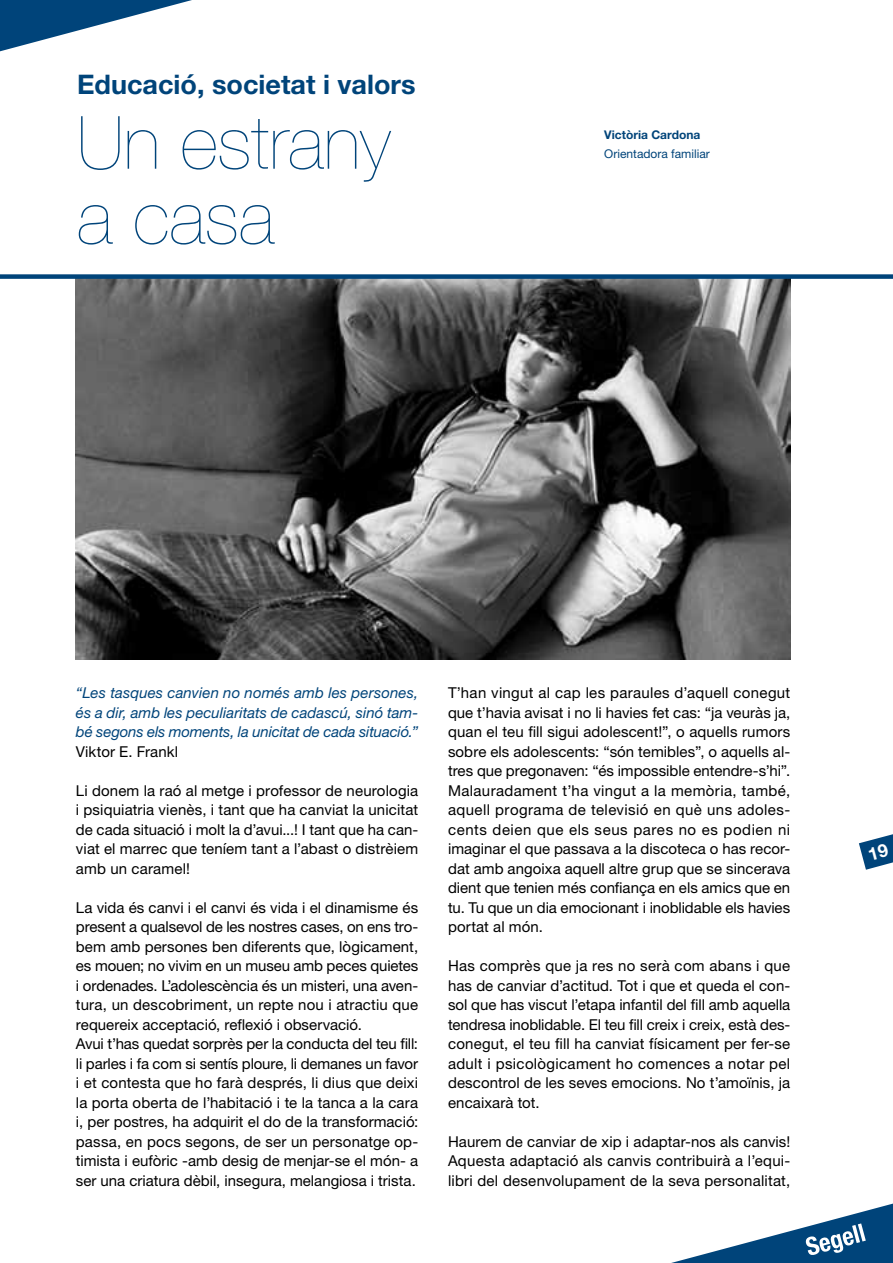
<style>
.page{position:relative;width:893px;height:1263px;background:#fff}
.page>*{position:absolute;margin:0;border:0;box-sizing:border-box;transform-origin:0 0}
.t1{font:200 73.5px/75px "Helvetica Neue LT Pro";color:#00447a}
.t2{font:700 27px "Helvetica Neue LT Pro";color:#00447a}
.t3{font:15px/19.5px "Helvetica Neue LT Pro";color:#000;text-align:justify}
.t4{font:italic 15px/19.5px "Helvetica Neue LT Pro";letter-spacing:-.01em;color:#00447a;text-align:justify}
.t5{font:12px/19.5px "Helvetica Neue LT Pro";color:#00447a}
.s1{font-weight:700}
.s2{font-style:normal;color:#000}
</style>
<div class="page">
<img style="left:76px;top:279px;width:715px;height:380px">
<svg style="left:671px;top:1203px;width:222px;height:60px"></svg>
<div style="left:0;top:274px;width:893px;height:5px;background:#00447a"></div>
<svg style="left:0;top:0;width:192px;height:51px"></svg>
<svg style="left:859px;top:834px;width:34px;height:36px"></svg>
<p class="t2" style="left:77px;top:67px;width:340px">Educació, societat i valors</p>
<p class="t1" style="left:77px;top:105px;width:315px">Un estrany a casa</p>
<p class="t5" style="left:604px;top:125px;width:107px"><span class="s1">Victòria Cardona<br></span>Orientadora familiar</p>
<p class="t4" style="left:76px;top:683px;width:344px">“Les tasques canvien no només amb les persones, és a dir, amb les peculiaritats de cadascú, sinó tam&shy;bé segons els moments, la unicitat de cada situació.” <span class="s2">Viktor E. Frankl</span></p>
<p class="t3" style="left:76px;top:781px;width:344px">Li donem la raó al metge i professor de neurologia i psiquiatria vienès, i tant que ha canviat la unicitat de cada situació i molt la d’avui...! I tant que ha can&shy;viat el marrec que teníem tant a l’abast o distrèiem amb un caramel!</p>
<p class="t3" style="left:76px;top:898px;width:344px;text-align:left">La vida és canvi i el canvi és vida i el dinamisme és present a qualsevol de les nostres cases, on ens tro&shy;bem amb persones ben diferents que, lògicament, es mouen; no vivim en un museu amb peces quietes i ordenades. L’adolescència és un misteri, una aven&shy;tura, un descobriment, un repte nou i atractiu que requereix acceptació, reflexió i observació.<br>Avui t’has quedat sorprès per la conducta del teu fill: li parles i fa com si sentís ploure, li demanes un favor i et contesta que ho farà després, li dius que deixi la porta oberta de l’habitació i te la tanca a la cara i, per postres, ha adquirit el do de la transformació: passa, en pocs segons, de ser un personatge op&shy;timista i eufòric -amb desig de menjar-se el món- a ser una criatura dèbil, insegura, melangiosa i trista.</p>
<p class="t3" style="left:448px;top:683px;width:344px">T’han vingut al cap les paraules d’aquell conegut que t’havia avisat i no li havies fet cas: “ja veuràs ja, quan el teu fill sigui adolescent!”, o aquells rumors sobre els adolescents: “són temibles”, o aquells al&shy;tres que pregonaven: “és impossible entendre-s’hi”.<br>Malauradament t’ha vingut a la memòria, també, aquell programa de televisió en què uns adoles&shy;cents deien que els seus pares no es podien ni imaginar el que passava a la discoteca o has recor&shy;dat amb angoixa aquell altre grup que se sincerava dient que tenien més confiança en els amics que en tu. Tu que un dia emocionant i inoblidable els havies portat al món.</p>
<p class="t3" style="left:448px;top:956px;width:344px">Has comprès que ja res no serà com abans i que has de canviar d’actitud. Tot i que et queda el con&shy;sol que has viscut l’etapa infantil del fill amb aquella tendresa inoblidable. El teu fill creix i creix, està des&shy;conegut, el teu fill ha canviat físicament per fer-se adult i psicològicament ho comences a notar pel descontrol de les seves emocions. No t’amoïnis, ja encaixarà tot.</p>
<p class="t3" style="left:448px;top:1132px;width:344px">Haurem de canviar de xip i adaptar-nos als canvis!<br>Aquesta adaptació als canvis contribuirà a l’equi&shy;libri del desenvolupament de la seva personalitat,</p>
</div>
